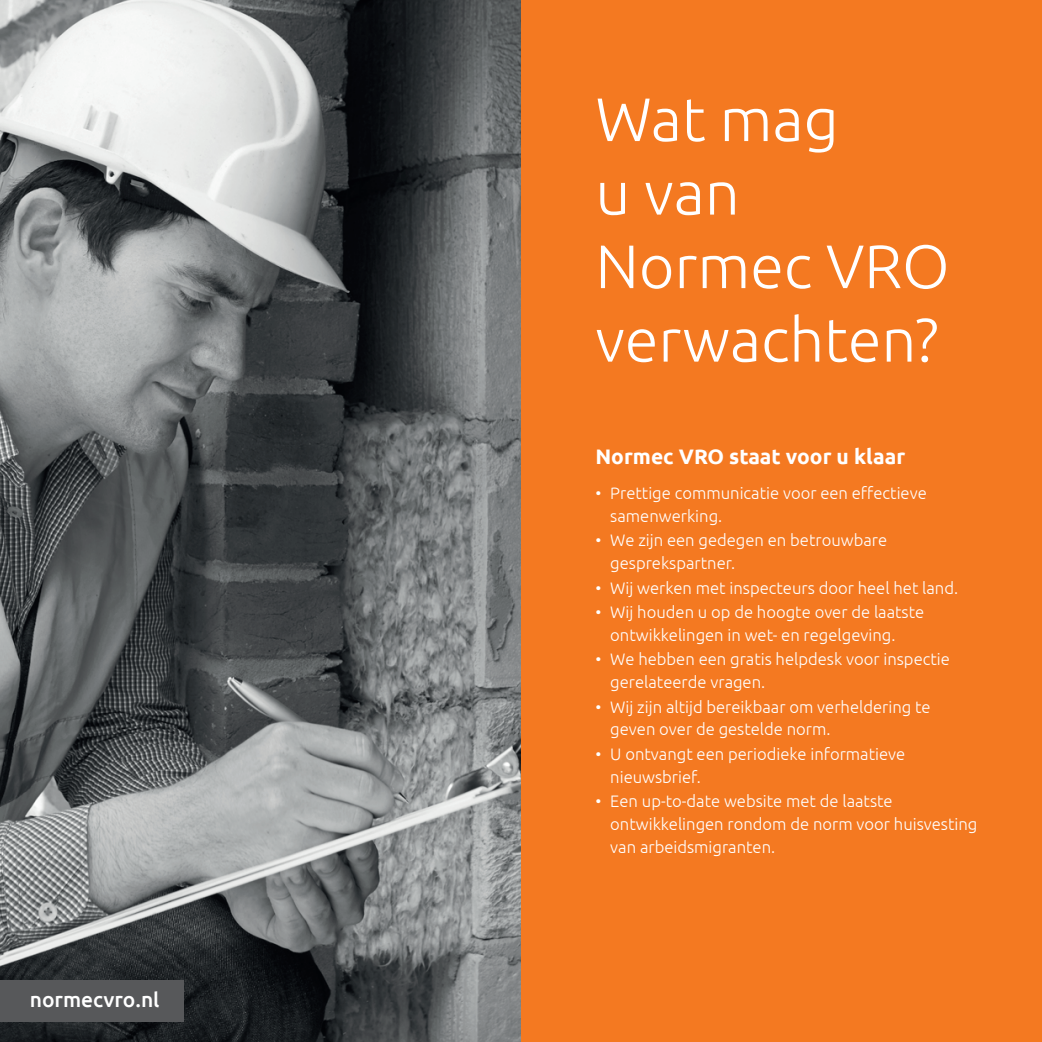
<style>
.page{position:relative;width:1042px;height:1042px;background:#fff}
.page>*{position:absolute;margin:0;border:0;box-sizing:border-box;transform-origin:0 0}
.t1{font:300 61.25px/73.5px "Ubuntu";color:#fff}
.t2{font:700 21px "Ubuntu";color:#fff}
.t3{font:500 21px "Ubuntu";color:#fff}
.t4{font:300 16.62px/22.8px "Ubuntu";color:#fff}
</style>
<div class="page">
<div style="left:521px;top:0;width:521px;height:1042px;background:#f47921"></div>
<img style="left:0;top:0;width:521px;height:1042px">
<div style="left:0;top:980px;width:184px;height:42px;background:#57585a"></div>
<p class="t3" style="left:30px;top:986px;width:131px">normecvro.nl</p>
<h1 class="t1" style="left:595px;top:81px;width:356px">Wat mag<br>u van<br>Normec VRO verwachten?</h1>
<p class="t2" style="left:595px;top:444px;width:311px">Normec VRO staat voor u klaar</p>
<p class="t4" style="left:610px;top:481px;width:318px;text-indent:-15px">• Prettige communicatie voor een effectieve samenwerking.</p>
<p class="t4" style="left:610px;top:528px;width:278px;text-indent:-15px">• We zijn een gedegen en betrouwbare gesprekspartner.</p>
<p class="t4" style="left:595px;top:576px;width:364px">• Wij werken met inspecteurs door heel het land.</p>
<p class="t4" style="left:610px;top:600px;width:315px;text-indent:-15px">• Wij houden u op de hoogte over de laatste ontwikkelingen in wet- en regelgeving.</p>
<p class="t4" style="left:610px;top:647px;width:341px;text-indent:-15px">• We hebben een gratis helpdesk voor inspectie gerelateerde vragen.</p>
<p class="t4" style="left:610px;top:695px;width:322px;text-indent:-15px">• Wij zijn altijd bereikbaar om verheldering te geven over de gestelde norm.</p>
<p class="t4" style="left:610px;top:742px;width:296px;text-indent:-15px">• U ontvangt een periodieke informatieve nieuwsbrief.</p>
<p class="t4" style="left:610px;top:789px;width:369px;text-indent:-15px">• Een up-to-date website met de laatste ontwikkelingen rondom de norm voor huisvesting van arbeidsmigranten.</p>
</div>
